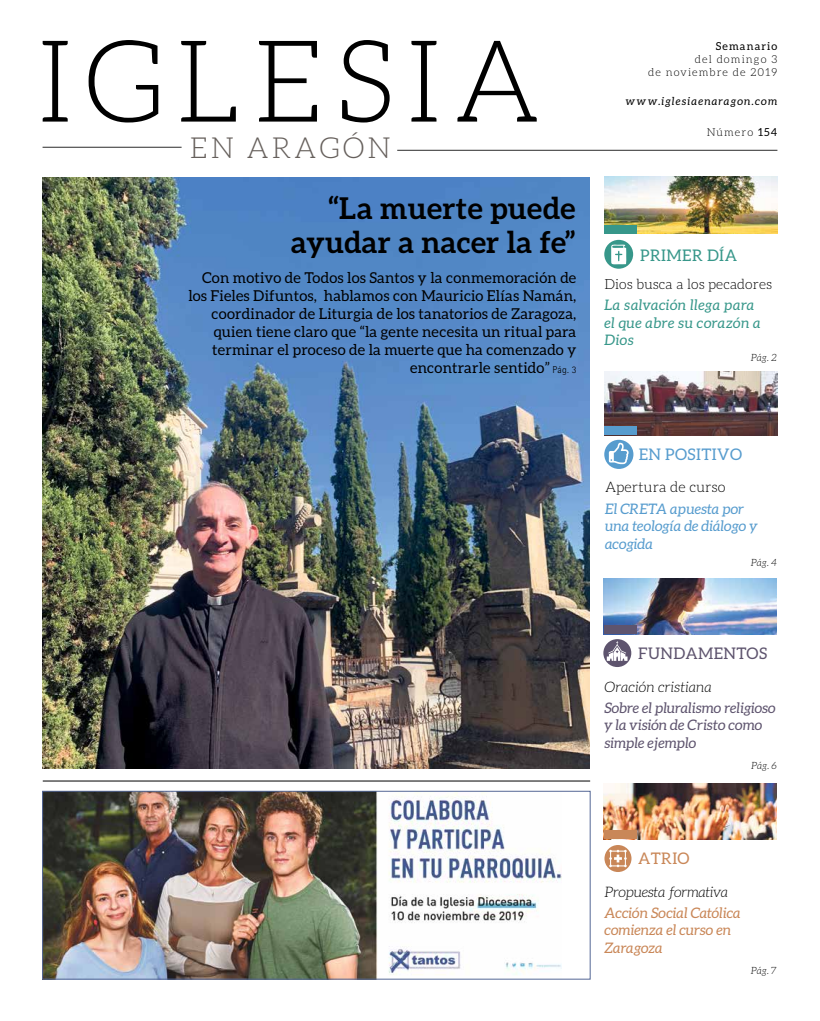
<style>
.page{position:relative;width:820px;height:1021px;background:#fff}
.page>*{position:absolute;margin:0;border:0;box-sizing:border-box;transform-origin:0 0}
.t1{font:300 114px "Aleo";letter-spacing:.1em;color:#000}
.t2{font:700 30px/34px "Aleo";letter-spacing:.01em;color:#000;text-align:right}
.t3{font:300 29px "Aleo";letter-spacing:.1em;color:#66605c}
.t4{font:16px "Aleo";letter-spacing:.025em;color:#5e546e}
.t5{font:16px "Aleo";letter-spacing:.025em;color:#579cce}
.t6{font:16px "Aleo";letter-spacing:.025em;color:#37978a}
.t7{font:16px "Aleo";letter-spacing:.025em;color:#c98758}
.t8{font:15px/18px "Aleo";letter-spacing:.01em;color:#000;text-align:right}
.t9{font:italic 14.5px/17.3px "Aleo";color:#5e546e}
.t10{font:italic 14.5px/17.3px "Aleo";color:#579cce}
.t11{font:italic 14.5px/17.3px "Aleo";color:#c98758}
.t12{font:italic 14.5px/17.3px "Aleo";letter-spacing:.03em;color:#37978a}
.t13{font:italic 300 14.5px "Aleo";letter-spacing:-.015em;color:#000}
.t14{font:italic 300 14.5px "Aleo";letter-spacing:.01em;color:#000}
.t15{font:300 14.5px "Aleo";letter-spacing:.01em;color:#000}
.t16{font:300 14px "Aleo";letter-spacing:.01em;color:#000}
.t17{font:300 11px/13.2px "Aleo";letter-spacing:.1em;color:#000;text-align:right}
.t18{font:italic 11px "Aleo";letter-spacing:.1em;color:#000}
.t19{font:11px "Aleo";letter-spacing:.1em;color:#000}
.t20{font:italic 300 10px "Aleo";letter-spacing:-.01em;color:#000}
.s1{font-weight:400}
.s2{font-family:"Rotis Sans Serif";font-weight:300;font-size:10px}
</style>
<div class="page">
<svg style="left:603px;top:639px;width:28px;height:28px"></svg>
<svg style="left:604px;top:440px;width:29px;height:29px"></svg>
<img style="left:43px;top:177px;width:546px;height:591px">
<svg style="left:604px;top:845px;width:27px;height:27px"></svg>
<svg style="left:604px;top:240px;width:29px;height:29px"></svg>
<hr style="left:43px;top:147px;width:138px;height:1px;background:#000">
<hr style="left:397px;top:150px;width:380px;height:1px;background:#000">
<hr style="left:43px;top:780px;width:547px;height:1px;background:#000">
<img style="left:604px;top:176px;width:173px;height:57px">
<div style="left:604px;top:225px;width:33px;height:8px;background:#37978a"></div>
<img style="left:604px;top:372px;width:173px;height:63px">
<div style="left:604px;top:426px;width:33px;height:9px;background:#579cce"></div>
<img style="left:603px;top:783px;width:173px;height:56px">
<div style="left:603px;top:830px;width:33px;height:9px;background:#c98758"></div>
<img style="left:44px;top:792px;width:517px;height:185px">
<div style="left:42px;top:790px;width:548px;height:189px;border:1px solid #546795"></div>
<img style="left:603px;top:578px;width:173px;height:56px">
<div style="left:603px;top:625px;width:33px;height:9px;background:#5e546e"></div>
<h1 class="t1" style="left:37px;top:20px;width:505px">IGLESIA</h1>
<h3 class="t3" style="left:190px;top:132px;width:202px">EN ARAGÓN</h3>
<p class="t17" style="left:706px;top:126px;width:72px">Número <span class="s1">154</span></p>
<p class="t19" style="left:715px;top:40px;width:63px">Semanario</p>
<p class="t17" style="left:648px;top:53px;width:131px">del domingo 3<br>de noviembre de 2019</p>
<p class="t18" style="left:625px;top:95px;width:153px">www.iglesiaenaragon.com</p>
<h2 class="t2" style="left:291px;top:190px;width:286px">“La muerte puede ayudar a nacer la fe”</h2>
<p class="t8" style="left:188px;top:269px;width:389px">Con motivo de Todos los Santos y la conmemoración de los Fieles Difuntos, hablamos con Mauricio Elías Namán, coordinador de Liturgia de los tanatorios de Zaragoza, quien tiene claro que “la gente necesita un ritual para terminar el proceso de la muerte que ha comenzado y encontrarle sentido” <span class="s2">Pág. 3</span></p>
<p class="t6" style="left:640px;top:246px;width:98px">PRIMER DÍA</p>
<p class="t16" style="left:604px;top:276px;width:169px">Dios busca a los pecadores</p>
<p class="t12" style="left:604px;top:296px;width:158px">La salvación llega para el que abre su corazón a<br>Dios</p>
<p class="t20" style="left:750px;top:352px;width:27px">Pág. 2</p>
<p class="t5" style="left:638px;top:445px;width:105px">EN POSITIVO</p>
<p class="t15" style="left:605px;top:479px;width:122px">Apertura de curso</p>
<p class="t10" style="left:605px;top:500px;width:154px">El CRETA apuesta por una teología de diálogo y acogida</p>
<p class="t20" style="left:750px;top:557px;width:28px">Pág. 4</p>
<p class="t4" style="left:637px;top:644px;width:131px">FUNDAMENTOS</p>
<p class="t14" style="left:604px;top:678px;width:109px">Oración cristiana</p>
<p class="t9" style="left:604px;top:699px;width:173px">Sobre el pluralismo religioso y la visión de Cristo como simple ejemplo</p>
<p class="t20" style="left:751px;top:760px;width:27px">Pág. 6</p>
<p class="t7" style="left:637px;top:849px;width:53px">ATRIO</p>
<p class="t13" style="left:604px;top:883px;width:125px">Propuesta formativa</p>
<p class="t11" style="left:604px;top:904px;width:138px">Acción Social Católica comienza el curso en<br>Zaragoza</p>
<p class="t20" style="left:750px;top:965px;width:27px">Pág. 7</p>
</div>
